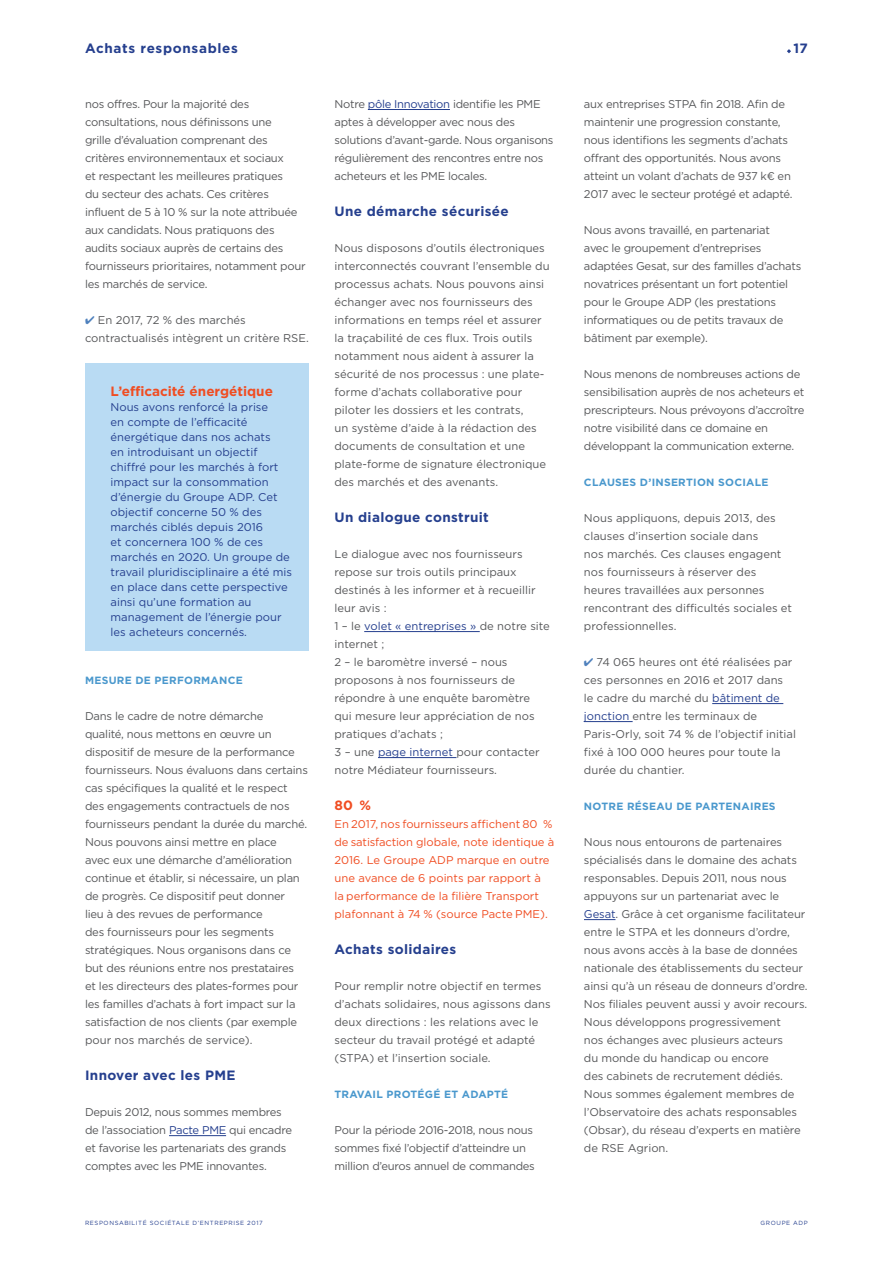
<style>
.page{position:relative;width:893px;height:1263px;background:#fff}
.page>*{position:absolute;margin:0;border:0;box-sizing:border-box;transform-origin:0 0}
.inter{font:700 13.5px "Gotham";letter-spacing:.025em;color:#253f8e}
.focus_titre{font:700 13.5px "Gotham";color:#f04d22}
.inter-2{font:700 13.5px "Gotham";letter-spacing:.05em;color:#253f8e}
.chiffres_bold{font:700 13.5px "Gotham";color:#f04d22}
.txt_courant{font:11.25px/18px "Gotham";letter-spacing:-.02em;color:#57585a}
.txt_courant-2{font:11.25px/18px "Gotham";color:#57585a}
.focus_txt{font:11.25px/15px "Gotham";color:#253f8e}
.chiffres_light{font:11.25px/18px "Gotham";color:#f04d22}
.sous_titre_petite_ca{font:700 10.5px "Gotham";letter-spacing:.025em;color:#4a98cd}
.t1{font:6px "Gotham";letter-spacing:.1em;color:#253f8e}
.s1{color:#4f81bd}
.s2{color:#253f8e}
</style>
<div class="page">
<svg style="left:787px;top:49px;width:4px;height:4px"></svg>
<hr style="left:169px;top:1135px;width:57px;height:1px;background:#253f8e">
<div style="left:85px;top:363px;width:224px;height:287px;background:#b9dbf3"></div>
<hr style="left:368px;top:109px;width:82px;height:1px;background:#253f8e">
<hr style="left:364px;top:631px;width:116px;height:1px;background:#253f8e">
<hr style="left:378px;top:757px;width:78px;height:1px;background:#253f8e">
<hr style="left:712px;top:703px;width:71px;height:1px;background:#253f8e">
<hr style="left:584px;top:721px;width:49px;height:1px;background:#253f8e">
<hr style="left:584px;top:919px;width:31px;height:1px;background:#253f8e">
<p class="inter-2" style="left:85px;top:40px;width:154px">Achats responsables</p>
<p class="txt_courant" style="left:85px;top:95px;width:222px">nos offres. Pour la majorité des consultations, nous définissons une<br>grille d’évaluation comprenant des critères environnementaux et sociaux<br>et respectant les meilleures pratiques<br>du secteur des achats. Ces critères influent de 5 à 10 % sur la note attribuée aux candidats. Nous pratiquons des audits sociaux auprès de certains des fournisseurs prioritaires, notamment pour les marchés de service.</p>
<p class="txt_courant-2" style="left:85px;top:311px;width:225px"><span class="s1">✔</span> En 2017, 72 % des marchés contractualisés intègrent un critère RSE.</p>
<p class="focus_titre" style="left:111px;top:382px;width:164px">L’efficacité énergétique</p>
<p class="focus_txt" style="left:111px;top:399px;width:183px">Nous avons renforcé la prise<br>en compte de l’efficacité énergétique dans nos achats<br>en introduisant un objectif chiffré pour les marchés à fort impact sur la consommation d’énergie du Groupe ADP. Cet objectif concerne 50 % des marchés ciblés depuis 2016<br>et concernera 100 % de ces marchés en 2020. Un groupe de travail pluridisciplinaire a été mis en place dans cette perspective ainsi qu’une formation au management de l’énergie pour les acheteurs concernés.</p>
<p class="sous_titre_petite_ca" style="left:85px;top:673px;width:159px">MESURE DE PERFORMANCE</p>
<p class="txt_courant" style="left:85px;top:707px;width:224px">Dans le cadre de notre démarche<br>qualité, nous mettons en œuvre un dispositif de mesure de la performance fournisseurs. Nous évaluons dans certains cas spécifiques la qualité et le respect des engagements contractuels de nos fournisseurs pendant la durée du marché.<br>Nous pouvons ainsi mettre en place<br>avec eux une démarche d’amélioration continue et établir, si nécessaire, un plan de progrès. Ce dispositif peut donner<br>lieu à des revues de performance<br>des fournisseurs pour les segments stratégiques. Nous organisons dans ce but des réunions entre nos prestataires<br>et les directeurs des plates-formes pour les familles d’achats à fort impact sur la satisfaction de nos clients (par exemple pour nos marchés de service).</p>
<p class="inter" style="left:85px;top:1066px;width:152px">Innover avec les PME</p>
<p class="txt_courant" style="left:85px;top:1103px;width:209px">Depuis 2012, nous sommes membres de l’association <span class="s2">Pacte PME</span> qui encadre et favorise les partenariats des grands comptes avec les PME innovantes.</p>
<p class="txt_courant" style="left:334px;top:95px;width:221px">Notre <span class="s2">pôle Innovation</span> identifie les PME aptes à développer avec nous des solutions d’avant-garde. Nous organisons régulièrement des rencontres entre nos acheteurs et les PME locales.</p>
<p class="inter" style="left:334px;top:202px;width:176px">Une démarche sécurisée</p>
<p class="txt_courant-2" style="left:334px;top:239px;width:217px">Nous disposons d’outils électroniques interconnectés couvrant l’ensemble du processus achats. Nous pouvons ainsi échanger avec nos fournisseurs des informations en temps réel et assurer la traçabilité de ces flux. Trois outils notamment nous aident à assurer la sécurité de nos processus : une plate&shy;forme d’achats collaborative pour piloter les dossiers et les contrats,<br>un système d’aide à la rédaction des documents de consultation et une plate-forme de signature électronique des marchés et des avenants.</p>
<p class="inter" style="left:334px;top:508px;width:156px">Un dialogue construit</p>
<p class="txt_courant-2" style="left:334px;top:545px;width:203px">Le dialogue avec nos fournisseurs repose sur trois outils principaux destinés à les informer et à recueillir leur avis :</p>
<p class="txt_courant-2" style="left:334px;top:617px;width:217px">1 – le <span class="s2">volet « entreprises »</span> de notre site internet ;</p>
<p class="txt_courant-2" style="left:334px;top:653px;width:202px">2 – le baromètre inversé – nous proposons à nos fournisseurs de répondre à une enquête baromètre qui mesure leur appréciation de nos pratiques d’achats ;</p>
<p class="txt_courant-2" style="left:334px;top:743px;width:207px">3 – une <span class="s2">page internet</span> pour contacter notre Médiateur fournisseurs.</p>
<p class="chiffres_bold" style="left:334px;top:796px;width:38px">80 %</p>
<p class="chiffres_light" style="left:334px;top:815px;width:221px">En 2017, nos fournisseurs affichent 80 % de satisfaction globale, note identique à 2016. Le Groupe ADP marque en outre une avance de 6 points par rapport à<br>la performance de la filière Transport plafonnant à 74 % (source Pacte PME).</p>
<p class="inter" style="left:334px;top:940px;width:123px">Achats solidaires</p>
<p class="txt_courant-2" style="left:334px;top:977px;width:218px">Pour remplir notre objectif en termes d’achats solidaires, nous agissons dans deux directions : les relations avec le secteur du travail protégé et adapté (STPA) et l’insertion sociale.</p>
<p class="sous_titre_petite_ca" style="left:334px;top:1087px;width:175px">TRAVAIL PROTÉGÉ ET ADAPTÉ</p>
<p class="txt_courant" style="left:334px;top:1121px;width:202px">Pour la période 2016-2018, nous nous sommes fixé l’objectif d’atteindre un million d’euros annuel de commandes</p>
<p class="inter" style="left:793px;top:40px;width:16px">17</p>
<p class="txt_courant" style="left:584px;top:95px;width:210px">aux entreprises STPA fin 2018. Afin de maintenir une progression constante, nous identifions les segments d’achats offrant des opportunités. Nous avons atteint un volant d’achats de 937 k€ en 2017 avec le secteur protégé et adapté.</p>
<p class="txt_courant" style="left:584px;top:221px;width:219px">Nous avons travaillé, en partenariat<br>avec le groupement d’entreprises adaptées Gesat, sur des familles d’achats novatrices présentant un fort potentiel pour le Groupe ADP (les prestations informatiques ou de petits travaux de bâtiment par exemple).</p>
<p class="txt_courant" style="left:584px;top:365px;width:222px">Nous menons de nombreuses actions de sensibilisation auprès de nos acheteurs et prescripteurs. Nous prévoyons d’accroître notre visibilité dans ce domaine en développant la communication externe.</p>
<p class="sous_titre_petite_ca" style="left:584px;top:475px;width:186px">CLAUSES D’INSERTION SOCIALE</p>
<p class="txt_courant-2" style="left:584px;top:509px;width:210px">Nous appliquons, depuis 2013, des clauses d’insertion sociale dans<br>nos marchés. Ces clauses engagent nos fournisseurs à réserver des heures travaillées aux personnes rencontrant des difficultés sociales et professionnelles.</p>
<p class="txt_courant-2" style="left:584px;top:653px;width:214px"><span class="s1">✔</span> 74 065 heures ont été réalisées par ces personnes en 2016 et 2017 dans<br>le cadre du marché du <span class="s2">bâtiment de jonction</span> entre les terminaux de<br>Paris-Orly, soit 74 % de l’objectif initial fixé à 100 000 heures pour toute la durée du chantier.</p>
<p class="sous_titre_petite_ca" style="left:584px;top:799px;width:193px">NOTRE RÉSEAU DE PARTENAIRES</p>
<p class="txt_courant" style="left:584px;top:833px;width:225px">Nous nous entourons de partenaires spécialisés dans le domaine des achats responsables. Depuis 2011, nous nous appuyons sur un partenariat avec le <span class="s2">Gesat</span>. Grâce à cet organisme facilitateur entre le STPA et les donneurs d’ordre, nous avons accès à la base de données nationale des établissements du secteur ainsi qu’à un réseau de donneurs d’ordre.<br>Nos filiales peuvent aussi y avoir recours.</p>
<p class="txt_courant" style="left:584px;top:1013px;width:218px">Nous développons progressivement nos échanges avec plusieurs acteurs<br>du monde du handicap ou encore<br>des cabinets de recrutement dédiés.<br>Nous sommes également membres de l’Observatoire des achats responsables (Obsar), du réseau d’experts en matière de RSE Agrion.</p>
<p class="t1" style="left:85px;top:1219px;width:179px">RESPONSABILITÉ SOCIÉTALE D’ENTREPRISE 2017</p>
<p class="t1" style="left:761px;top:1219px;width:49px">GROUPE ADP</p>
</div>
